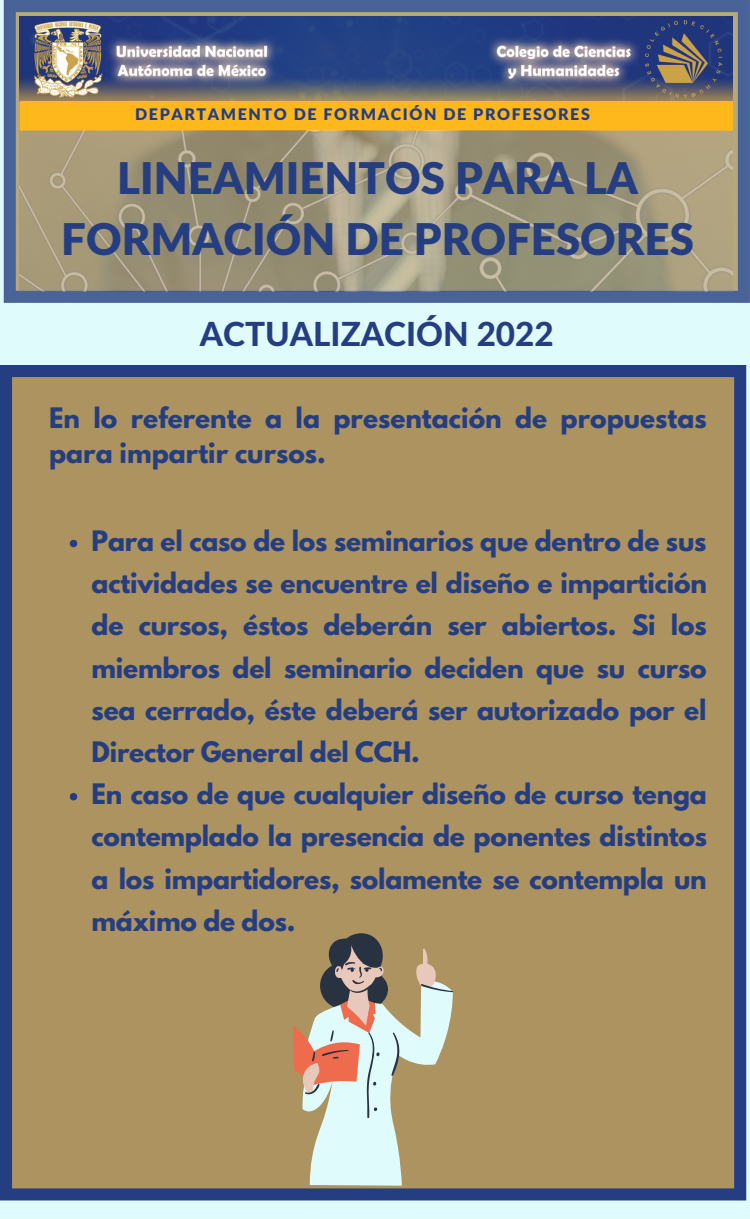
<style>
.page{position:relative;width:750px;height:1219px;background:#e0fbfc}
.page>*{position:absolute;margin:0;border:0;box-sizing:border-box;transform-origin:0 0}
.t1{font:900 43.75px/61px "Lato Latin";color:#253e82;text-align:center}
.t2{font:800 33.25px "Lato Latin";color:#253e82}
.t3{font:700 25px/42.2px "League Spartan";letter-spacing:-.01em;color:#253e82;text-align:justify}
.t4{font:900 16px "Lato Latin";letter-spacing:.1em;color:#253e82}
</style>
<div class="page">
<svg style="left:4px;top:0;width:746px;height:303px;background:#5d6f93"></svg>
<div style="left:0;top:365px;width:746px;height:835px;background:#ac935f"></div>
<img style="left:20px;top:16px;width:712px;height:85px">
<div style="left:20px;top:101px;width:712px;height:30px;background:#ffb81c"></div>
<img style="left:20px;top:130px;width:712px;height:162px">
<svg style="left:70px;top:540px;width:7px;height:7px"></svg>
<svg style="left:70px;top:793px;width:7px;height:7px"></svg>
<svg style="left:293px;top:931px;width:160px;height:254px"></svg>
<p class="t4" style="left:135px;top:107px;width:456px">DEPARTAMENTO DE FORMACIÓN DE PROFESORES</p>
<p class="t1" style="left:61px;top:151px;width:634px">LINEAMIENTOS PARA LA<br>FORMACIÓN DE PROFESORES</p>
<p class="t2" style="left:200px;top:319px;width:355px">ACTUALIZACIÓN 2022</p>
<p class="t3" style="left:49px;top:404px;width:659px;line-height:34.8px">En lo referente a la presentación de propuestas para impartir cursos.</p>
<p class="t3" style="left:92px;top:523px;width:617px">Para el caso de los seminarios que dentro de sus actividades se encuentre el diseño e impartición de cursos, éstos deberán ser abiertos. Si los miembros del seminario deciden que su curso sea cerrado, éste deberá ser autorizado por el Director General del CCH.</p>
<p class="t3" style="left:92px;top:776px;width:617px">En caso de que cualquier diseño de curso tenga contemplado la presencia de ponentes distintos a los impartidores, solamente se contempla un máximo de dos.</p>
</div>
